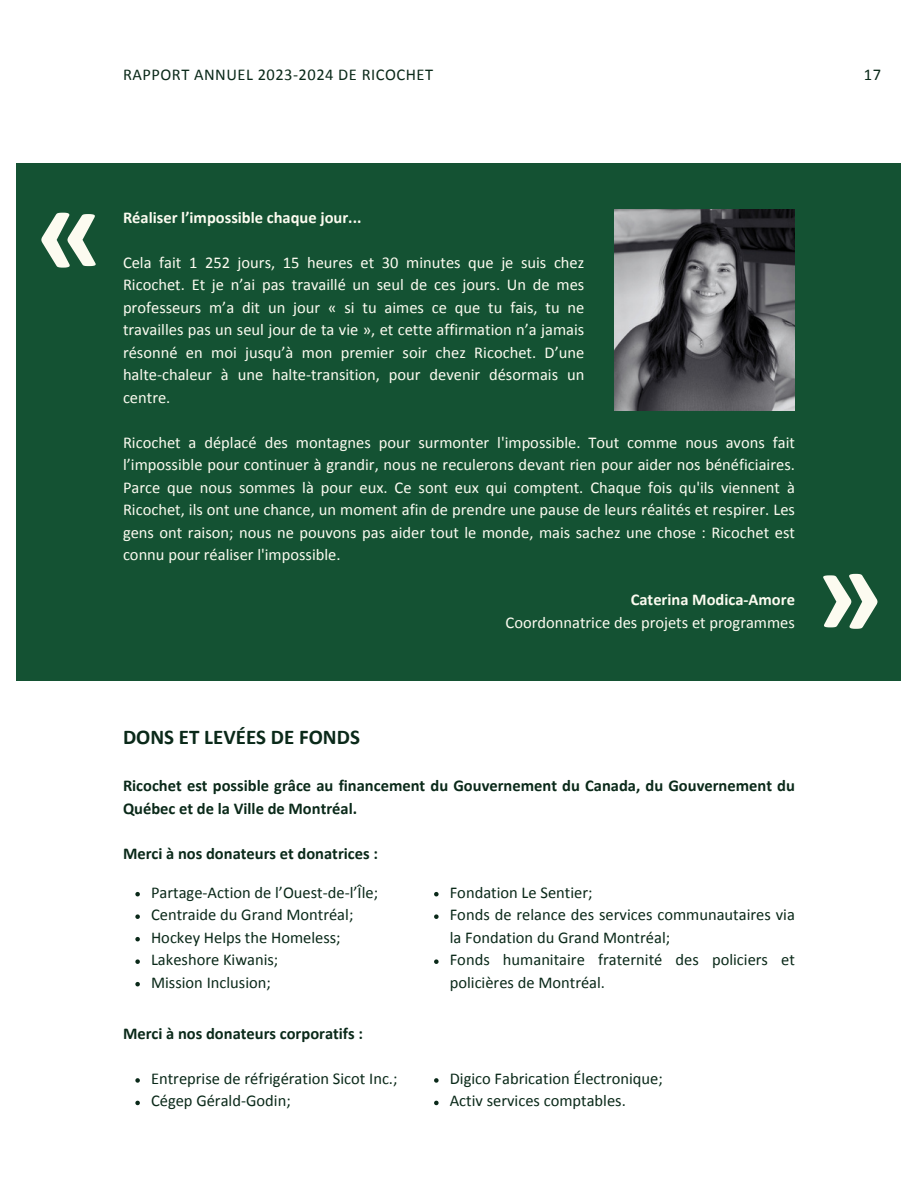
<style>
.page{position:relative;width:918px;height:1188px;background:#fff}
.page>*{position:absolute;margin:0;border:0;box-sizing:border-box;transform-origin:0 0}
.t1{font:700 129.45px "Calibri";color:#fcfbf0}
.t2{font:700 21px "Calibri";color:#0a2919}
.t3{font:16.5px/22.5px "Calibri";color:#fcfbf0;text-align:justify}
.t4{font:16.5px/22.5px "Calibri";color:#0a2919}
.t5{font:700 16.5px/22.5px "Calibri";color:#0a2919}
.t6{font:700 16.5px "Calibri";color:#fcfbf0}
.t7{font:16.5px "Calibri";letter-spacing:.03em;color:#0a2919}
</style>
<div class="page">
<div style="left:16px;top:163px;width:885px;height:518px;background:#145233"></div>
<img style="left:615px;top:210px;width:180px;height:200px">
<svg style="left:135px;top:1078px;width:5px;height:5px"></svg>
<svg style="left:135px;top:1101px;width:5px;height:4px"></svg>
<svg style="left:135px;top:892px;width:5px;height:4px"></svg>
<svg style="left:135px;top:914px;width:5px;height:5px"></svg>
<svg style="left:135px;top:937px;width:5px;height:4px"></svg>
<svg style="left:135px;top:959px;width:5px;height:5px"></svg>
<svg style="left:135px;top:982px;width:5px;height:4px"></svg>
<svg style="left:434px;top:892px;width:5px;height:4px"></svg>
<svg style="left:434px;top:914px;width:5px;height:5px"></svg>
<svg style="left:434px;top:959px;width:5px;height:5px"></svg>
<svg style="left:434px;top:1078px;width:5px;height:5px"></svg>
<svg style="left:434px;top:1101px;width:5px;height:4px"></svg>
<p class="t7" style="left:123px;top:67px;width:312px">RAPPORT ANNUEL 2023-2024 DE RICOCHET</p>
<p class="t4" style="left:864px;top:64px;width:19px">17</p>
<h3 class="t1" style="left:36px;top:176px;width:71px">«</h3>
<p class="t6" style="left:123px;top:211px;width:240px">Réaliser l’impossible chaque jour...</p>
<p class="t3" style="left:123px;top:253px;width:463px">Cela fait 1 252 jours, 15 heures et 30 minutes que je suis chez Ricochet. Et je n’ai pas travaillé un seul de ces jours. Un de mes professeurs m’a dit un jour « si tu aimes ce que tu fais, tu ne travailles pas un seul jour de ta vie », et cette affirmation n’a jamais résonné en moi jusqu’à mon premier soir chez Ricochet. D’une halte-chaleur à une halte-transition, pour devenir désormais un centre.</p>
<p class="t3" style="left:123px;top:432px;width:673px">Ricochet a déplacé des montagnes pour surmonter l'impossible. Tout comme nous avons fait l’impossible pour continuer à grandir, nous ne reculerons devant rien pour aider nos bénéficiaires.<br>Parce que nous sommes là pour eux. Ce sont eux qui comptent. Chaque fois qu'ils viennent à Ricochet, ils ont une chance, un moment afin de prendre une pause de leurs réalités et respirer. Les gens ont raison; nous ne pouvons pas aider tout le monde, mais sachez une chose : Ricochet est connu pour réaliser l'impossible.</p>
<p class="t6" style="left:631px;top:593px;width:166px">Caterina Modica-Amore</p>
<p class="t3" style="left:506px;top:612px;width:291px">Coordonnatrice des projets et programmes</p>
<p class="t1" style="left:814px;top:537px;width:71px">»</p>
<h1 class="t2" style="left:123px;top:728px;width:238px">DONS ET LEVÉES DE FONDS</h1>
<h3 class="t5" style="left:123px;top:776px;width:673px">Ricochet est possible grâce au financement du Gouvernement du Canada, du Gouvernement du<br>Québec et de la Ville de Montréal.</h3>
<h3 class="t5" style="left:123px;top:843px;width:256px">Merci à nos donateurs et donatrices :</h3>
<p class="t4" style="left:151px;top:882px;width:229px">Partage-Action de l’Ouest-de-l’Île;</p>
<p class="t4" style="left:151px;top:905px;width:204px">Centraide du Grand Montréal;</p>
<p class="t4" style="left:151px;top:927px;width:191px">Hockey Helps the Homeless;</p>
<p class="t4" style="left:151px;top:950px;width:129px">Lakeshore Kiwanis;</p>
<p class="t4" style="left:151px;top:972px;width:121px">Mission Inclusion;</p>
<h3 class="t5" style="left:123px;top:1023px;width:242px">Merci à nos donateurs corporatifs :</h3>
<p class="t4" style="left:151px;top:1068px;width:248px">Entreprise de réfrigération Sicot Inc.;</p>
<p class="t4" style="left:151px;top:1091px;width:141px">Cégep Gérald-Godin;</p>
<p class="t4" style="left:450px;top:882px;width:144px">Fondation Le Sentier;</p>
<p class="t4" style="left:450px;top:905px;width:347px">Fonds de relance des services communautaires via la Fondation du Grand Montréal;</p>
<p class="t4" style="left:450px;top:950px;width:347px">Fonds humanitaire fraternité des policiers et policières de Montréal.</p>
<p class="t4" style="left:450px;top:1068px;width:215px">Digico Fabrication Électronique;</p>
<p class="t4" style="left:450px;top:1091px;width:178px">Activ services comptables.</p>
</div>
